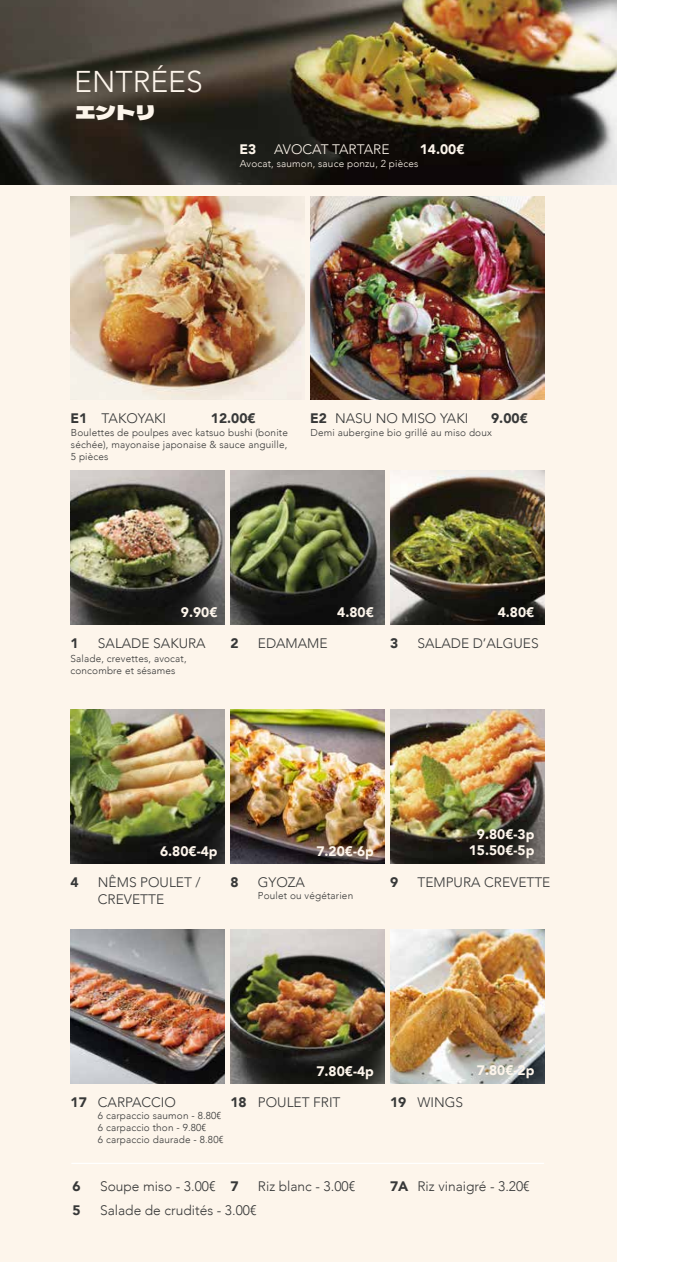
<style>
.page{position:relative;width:695px;height:1262px;background:#fff}
.page>*{position:absolute;margin:0;border:0;box-sizing:border-box;transform-origin:0 0}
.t1{font:300 30px "Avenir";color:#fdf5eb}
.t2{font:20px "Dela Gothic One";color:#fdf5eb}
.t3{font:300 13.75px/16.5px "Avenir";color:#373838}
.t4{font:900 13.75px/16.5px "Avenir";color:#fdf5eb;text-align:center}
.t5{font:900 13.75px "Avenir";color:#373838}
.t6{font:300 13.75px "Avenir";color:#fdf5eb}
.t7{font:300 10px/12px "Avenir";letter-spacing:.015em;color:#373838}
.t8{font:300 10px "Avenir";letter-spacing:.015em;color:#fdf5eb}
.s1{font-weight:900}
</style>
<div class="page">
<div style="left:0;top:0;width:694px;height:1261px;background:#fdf5eb"></div>
<img style="left:70px;top:197px;width:234px;height:202px">
<img style="left:310px;top:197px;width:234px;height:202px">
<img style="left:0;top:0;width:617px;height:184px">
<img style="left:70px;top:470px;width:154px;height:154px">
<img style="left:230px;top:470px;width:154px;height:154px">
<img style="left:390px;top:470px;width:154px;height:154px">
<img style="left:70px;top:709px;width:154px;height:154px">
<img style="left:230px;top:709px;width:154px;height:154px">
<img style="left:390px;top:709px;width:154px;height:154px">
<img style="left:70px;top:929px;width:154px;height:154px">
<img style="left:230px;top:929px;width:154px;height:154px">
<img style="left:390px;top:929px;width:154px;height:154px">
<hr style="left:71px;top:1162px;width:473px;height:1px;background:#fff">
<div style="left:617px;top:0;width:77px;height:1261px;background:#fff"></div>
<h1 class="t1" style="left:74px;top:64px;width:130px">ENTRÉES</h1>
<h2 class="t2" style="left:75px;top:97px;width:81px">エントリ</h2>
<h3 class="t4" style="left:239px;top:140px;width:18px">E3</h3>
<h3 class="t6" style="left:274px;top:141px;width:117px">AVOCAT TARTARE</h3>
<h3 class="t4" style="left:419px;top:140px;width:46px">14.00€</h3>
<p class="t8" style="left:240px;top:158px;width:180px">Avocat, saumon, sauce ponzu, 2 pièces</p>
<h3 class="t3" style="left:70px;top:410px;width:97px"><span class="s1">E1</span> TAKOYAKI</h3>
<h3 class="t5" style="left:211px;top:406px;width:46px">12.00€</h3>
<p class="t7" style="left:71px;top:427px;width:218px;text-align:justify">Boulettes de poulpes avec katsuo bushi (bonite séchée), mayonaise japonaise &amp; sauce anguille, 5 pièces</p>
<h3 class="t3" style="left:310px;top:410px;width:160px"><span class="s1">E2</span> NASU NO MISO YAKI</h3>
<h3 class="t5" style="left:491px;top:406px;width:38px">9.00€</h3>
<p class="t7" style="left:310px;top:427px;width:183px">Demi aubergine bio grillé au miso doux</p>
<h3 class="t4" style="left:181px;top:604px;width:38px">9.90€</h3>
<h3 class="t4" style="left:337px;top:604px;width:38px">4.80€</h3>
<h3 class="t4" style="left:497px;top:604px;width:38px">4.80€</h3>
<h3 class="t5" style="left:70px;top:631px;width:10px">1</h3>
<h3 class="t3" style="left:98px;top:635px;width:109px">SALADE SAKURA</h3>
<p class="t7" style="left:70px;top:652px;width:118px">Salade, crevettes, avocat, concombre et sésames</p>
<h3 class="t5" style="left:230px;top:631px;width:10px">2</h3>
<h3 class="t3" style="left:258px;top:635px;width:71px">EDAMAME</h3>
<h3 class="t5" style="left:390px;top:631px;width:10px">3</h3>
<h3 class="t3" style="left:417px;top:635px;width:123px">SALADE D’ALGUES</h3>
<h3 class="t4" style="left:160px;top:843px;width:59px">6.80€-4p</h3>
<h3 class="t4" style="left:316px;top:843px;width:59px">7.20€-6p</h3>
<h3 class="t5" style="left:70px;top:870px;width:10px">4</h3>
<h3 class="t3" style="left:98px;top:874px;width:104px">NÊMS POULET /<br>CREVETTE</h3>
<h3 class="t5" style="left:230px;top:870px;width:10px">8</h3>
<h3 class="t3" style="left:258px;top:874px;width:49px">GYOZA</h3>
<p class="t7" style="left:258px;top:890px;width:97px">Poulet ou végétarien</p>
<h3 class="t4" style="left:468px;top:825px;width:67px">9.80€-3p<br>15.50€-5p</h3>
<h3 class="t5" style="left:390px;top:870px;width:10px">9</h3>
<h3 class="t3" style="left:417px;top:874px;width:134px">TEMPURA CREVETTE</h3>
<h3 class="t3" style="left:70px;top:1094px;width:107px"><span class="s1">17</span> CARPACCIO</h3>
<p class="t7" style="left:98px;top:1109px;width:127px">6 carpaccio saumon - 8.80€<br>6 carpaccio thon - 9.80€<br>6 carpaccio daurade - 8.80€</p>
<h3 class="t4" style="left:316px;top:1062px;width:59px">7.80€-4p</h3>
<h3 class="t4" style="left:477px;top:1061px;width:59px">7.80€-2p</h3>
<h3 class="t3" style="left:230px;top:1094px;width:111px"><span class="s1">18</span> POULET FRIT</h3>
<h3 class="t3" style="left:390px;top:1094px;width:74px"><span class="s1">19</span> WINGS</h3>
<h3 class="t5" style="left:73px;top:1173px;width:10px">6</h3>
<h3 class="t3" style="left:100px;top:1177px;width:140px">Soupe miso - 3.00€ <span class="s1">7</span></h3>
<h3 class="t3" style="left:258px;top:1177px;width:99px">Riz blanc - 3.00€</h3>
<h3 class="t3" style="left:390px;top:1177px;width:141px"><span class="s1">7A</span> Riz vinaigré - 3.20€</h3>
<h3 class="t5" style="left:73px;top:1198px;width:10px">5</h3>
<h3 class="t3" style="left:100px;top:1201px;width:158px">Salade de crudités - 3.00€</h3>
</div>
